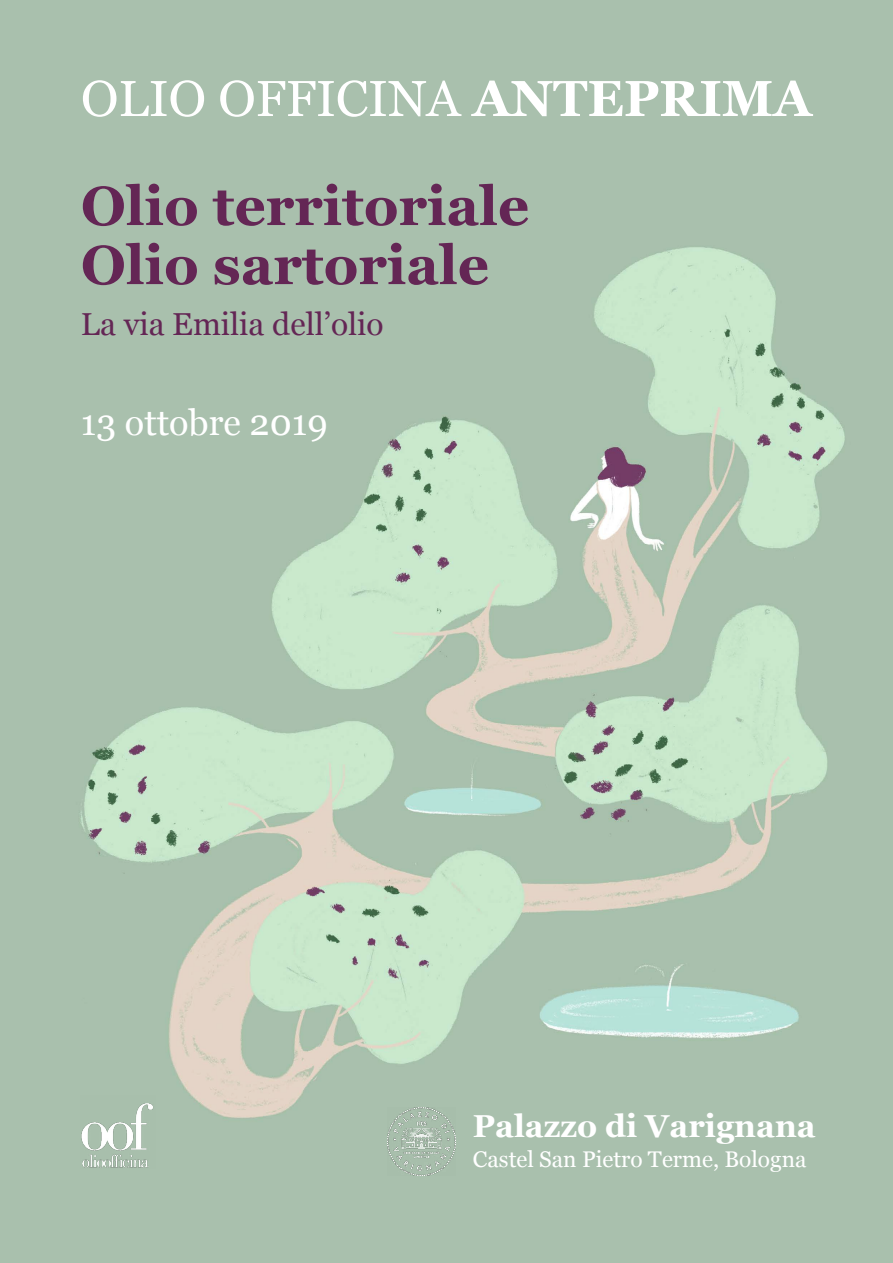
<style>
.page{position:relative;width:893px;height:1263px;background:#fff}
.page>*{position:absolute;margin:0;border:0;box-sizing:border-box;transform-origin:0 0}
.t1{font:700 54.75px/59.1px "Georgia";color:#642655}
.t2{font:50.4px "Georgia";color:#fff}
.t3{font:36px "Georgia";color:#fff}
.t4{font:31.65px "Georgia";color:#642655}
.t5{font:700 31.65px "Georgia";color:#fff}
.t6{font:22.65px "Georgia";color:#fff}
.s1{font-weight:700}
</style>
<div class="page">
<img style="left:0;top:0;width:893px;height:1263px">
<img style="left:81px;top:1095px;width:74px;height:73px">
<img style="left:388px;top:1108px;width:68px;height:68px">
<p class="t2" style="left:81px;top:62px;width:732px">OLIO OFFICINA <span class="s1">ANTEPRIMA</span></p>
<p class="t1" style="left:81px;top:174px;width:450px">Olio territoriale<br>Olio sartoriale</p>
<p class="t4" style="left:81px;top:301px;width:304px">La via Emilia dell’olio</p>
<p class="t3" style="left:81px;top:396px;width:248px">13 ottobre 2019</p>
<p class="t5" style="left:473px;top:1102px;width:344px">Palazzo di Varignana</p>
<p class="t6" style="left:473px;top:1143px;width:335px">Castel San Pietro Terme, Bologna</p>
</div>
